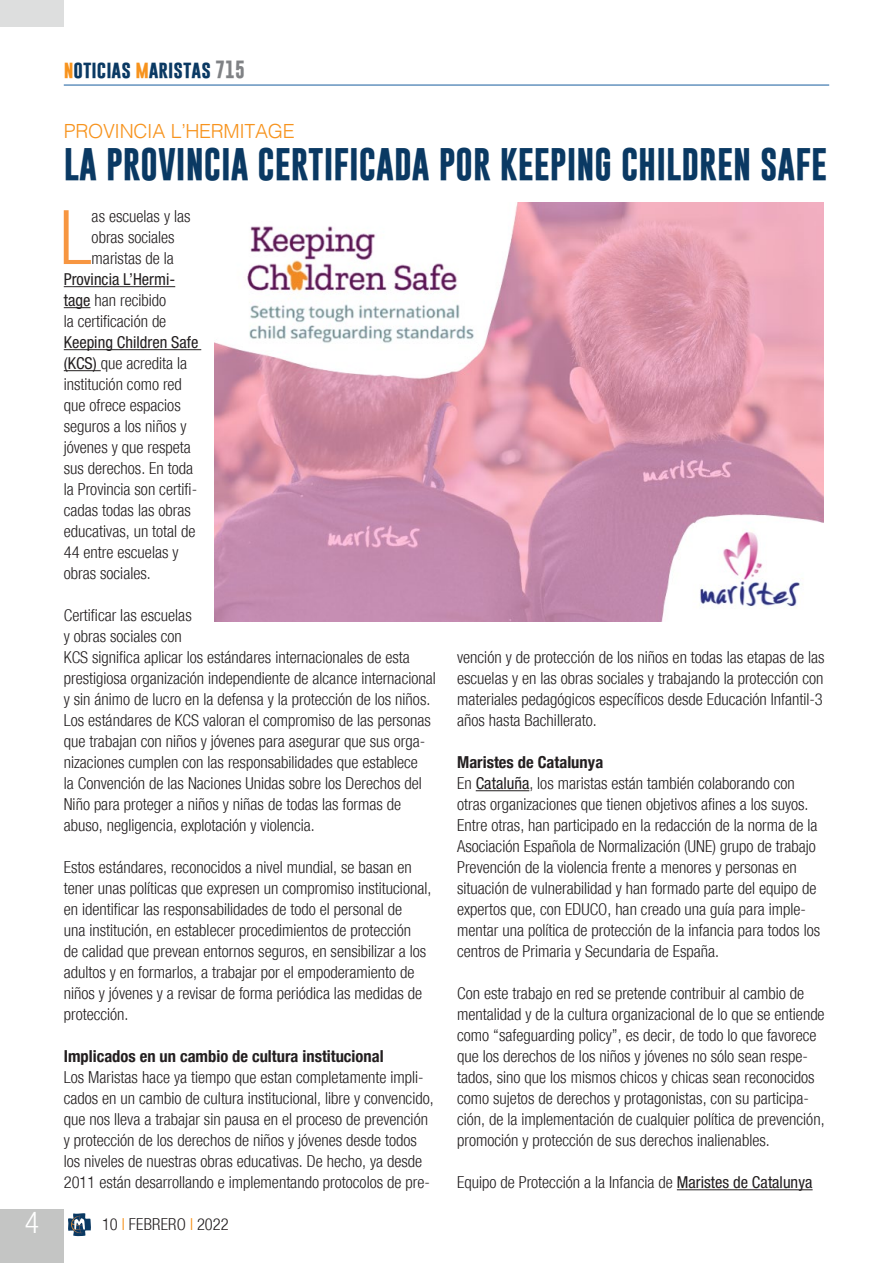
<style>
.page{position:relative;width:893px;height:1263px;background:#fff}
.page>*{position:absolute;margin:0;border:0;box-sizing:border-box;transform-origin:0 0}
.Testo_sinEspacio{font:300 condensed 75.3px "Helvetica Neue";color:#f79641}
.Titolo{font:700 33px "Gobold";color:#0a3963}
.t1{font:300 condensed 30px "Helvetica Neue";color:#fff}
.sommario{font:300 19.5px "Helvetica";letter-spacing:-.015em;color:#f7931d}
.t2{font:700 18px "Gobold";color:#0a3963}
.Testo_sinEspacio-2{font:300 condensed 16.5px/21px "Helvetica Neue";color:#231f20}
.Testo_sinEspacio-3{font:700 condensed 16.5px "Helvetica Neue";color:#231f20}
.Testo_sinEspacio-4{font:condensed 16.5px "Helvetica Neue";color:#231f20}
.s1{color:#f7931d}
.s2{color:#808285}
.s3{font-weight:400}
</style>
<div class="page">
<div style="left:0;top:1209px;width:64px;height:54px;background:#c4c5c4"></div>
<hr style="left:64px;top:85px;width:765px;height:1px;background:#175d9e">
<svg style="left:68px;top:1213px;width:23px;height:23px"></svg>
<div style="left:0;top:0;width:64px;height:27px;background:#dddede"></div>
<hr style="left:64px;top:286px;width:111px;height:1px;background:#231f20">
<svg style="left:64px;top:307px;width:27px;height:1px"></svg>
<hr style="left:64px;top:349px;width:137px;height:1px;background:#231f20">
<hr style="left:64px;top:370px;width:37px;height:1px;background:#231f20">
<hr style="left:476px;top:790px;width:53px;height:1px;background:#231f20">
<hr style="left:677px;top:1189px;width:136px;height:1px;background:#231f20">
<img style="left:214px;top:202px;width:609px;height:419px">
<h3 class="t1" style="left:25px;top:1205px;width:16px">4</h3>
<p class="t2" style="left:64px;top:57px;width:183px"><span class="s1">n</span>oticias <span class="s1">m</span>aristas <span class="s2">715</span></p>
<p class="sommario" style="left:64px;top:114px;width:232px">PROVINCIA L’HERMITAGE</p>
<p class="Titolo" style="left:64px;top:143px;width:765px">LA PROVINCIA CERTIFICADA POR KEEPING CHILDREN SAFE</p>
<p class="Testo_sinEspacio" style="left:60px;top:194px;width:34px">L</p>
<p class="Testo_sinEspacio-2" style="left:92px;top:206px;width:100px">as escuelas y las</p>
<p class="Testo_sinEspacio-2" style="left:92px;top:227px;width:85px">obras sociales</p>
<p class="Testo_sinEspacio-2" style="left:92px;top:248px;width:84px">maristas de la</p>
<p class="Testo_sinEspacio-4" style="left:64px;top:270px;width:113px">Provincia L’Hermi-</p>
<p class="Testo_sinEspacio-2" style="left:64px;top:290px;width:104px"><span class="s3">tage</span> han recibido</p>
<p class="Testo_sinEspacio-2" style="left:64px;top:311px;width:104px">la certificación de</p>
<p class="Testo_sinEspacio-4" style="left:64px;top:333px;width:136px">Keeping Children Safe</p>
<p class="Testo_sinEspacio-2" style="left:64px;top:353px;width:125px"><span class="s3">(KCS)</span> que acredita la</p>
<p class="Testo_sinEspacio-2" style="left:64px;top:374px;width:120px">institución como red</p>
<p class="Testo_sinEspacio-2" style="left:64px;top:395px;width:118px">que ofrece espacios</p>
<p class="Testo_sinEspacio-2" style="left:64px;top:416px;width:124px">seguros a los niños y</p>
<p class="Testo_sinEspacio-2" style="left:64px;top:437px;width:129px">jóvenes y que respeta</p>
<p class="Testo_sinEspacio-2" style="left:64px;top:458px;width:131px">sus derechos. En toda</p>
<p class="Testo_sinEspacio-2" style="left:64px;top:479px;width:135px">la Provincia son certifi-</p>
<p class="Testo_sinEspacio-2" style="left:64px;top:500px;width:129px">cadas todas las obras</p>
<p class="Testo_sinEspacio-2" style="left:64px;top:521px;width:133px">educativas, un total de</p>
<p class="Testo_sinEspacio-2" style="left:64px;top:542px;width:116px">44 entre escuelas y</p>
<p class="Testo_sinEspacio-2" style="left:64px;top:563px;width:89px">obras sociales.</p>
<p class="Testo_sinEspacio-2" style="left:64px;top:605px;width:374px">Certificar las escuelas<br>y obras sociales con<br>KCS significa aplicar los estándares internacionales de esta prestigiosa organización independiente de alcance internacional y sin ánimo de lucro en la defensa y la protección de los niños.<br>Los estándares de KCS valoran el compromiso de las personas que trabajan con niños y jóvenes para asegurar que sus orga&shy;nizaciones cumplen con las responsabilidades que establece<br>la Convención de las Naciones Unidas sobre los Derechos del Niño para proteger a niños y niñas de todas las formas de abuso, negligencia, explotación y violencia.</p>
<p class="Testo_sinEspacio-2" style="left:64px;top:857px;width:369px">Estos estándares, reconocidos a nivel mundial, se basan en tener unas políticas que expresen un compromiso institucional, en identificar las responsabilidades de todo el personal de<br>una institución, en establecer procedimientos de protección<br>de calidad que prevean entornos seguros, en sensibilizar a los adultos y en formarlos, a trabajar por el empoderamiento de niños y jóvenes y a revisar de forma periódica las medidas de protección.</p>
<p class="Testo_sinEspacio-3" style="left:64px;top:1042px;width:321px">Implicados en un cambio de cultura institucional</p>
<p class="Testo_sinEspacio-2" style="left:64px;top:1067px;width:371px">Los Maristas hace ya tiempo que estan completamente impli&shy;cados en un cambio de cultura institucional, libre y convencido, que nos lleva a trabajar sin pausa en el proceso de prevención y protección de los derechos de niños y jóvenes desde todos los niveles de nuestras obras educativas. De hecho, ya desde 2011 están desarrollando e implementando protocolos de pre-</p>
<p class="Testo_sinEspacio-2" style="left:457px;top:647px;width:369px;text-align:justify">vención y de protección de los niños en todas las etapas de las escuelas y en las obras sociales y trabajando la protección con materiales pedagógicos específicos desde Educación Infantil-3 años hasta Bachillerato.</p>
<p class="Testo_sinEspacio-3" style="left:457px;top:748px;width:148px">Maristes de Catalunya</p>
<p class="Testo_sinEspacio-2" style="left:457px;top:773px;width:364px">En <span class="s3">Cataluña</span>, los maristas están también colaborando con otras organizaciones que tienen objetivos afines a los suyos.<br>Entre otras, han participado en la redacción de la norma de la Asociación Española de Normalización (UNE) grupo de trabajo Prevención de la violencia frente a menores y personas en situación de vulnerabilidad y han formado parte del equipo de expertos que, con EDUCO, han creado una guía para imple&shy;mentar una política de protección de la infancia para todos los centros de Primaria y Secundaria de España.</p>
<p class="Testo_sinEspacio-2" style="left:457px;top:983px;width:369px">Con este trabajo en red se pretende contribuir al cambio de mentalidad y de la cultura organizacional de lo que se entiende como “safeguarding policy”, es decir, de todo lo que favorece que los derechos de los niños y jóvenes no sólo sean respe&shy;tados, sino que los mismos chicos y chicas sean reconocidos como sujetos de derechos y protagonistas, con su participa&shy;ción, de la implementación de cualquier política de prevención, promoción y protección de sus derechos inalienables.</p>
<p class="Testo_sinEspacio-2" style="left:457px;top:1172px;width:357px">Equipo de Protección a la Infancia de <span class="s3">Maristes de Catalunya</span></p>
<p class="Testo_sinEspacio-2" style="left:102px;top:1214px;width:128px">10 <span class="s1">I</span> FEBRERO <span class="s1">I</span> 2022</p>
</div>
